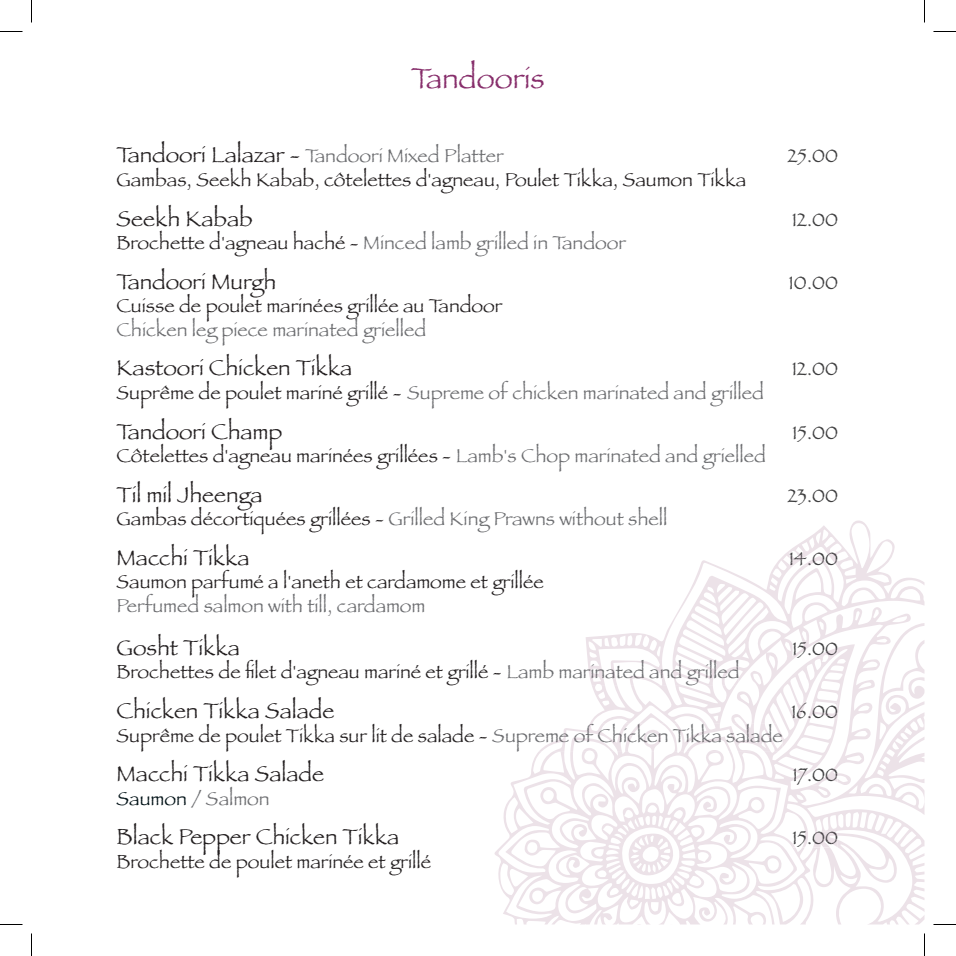
<style>
.page{position:relative;width:956px;height:956px;background:#fff}
.page>*{position:absolute;margin:0;border:0;box-sizing:border-box;transform-origin:0 0}
.t1{font:30px "Papyrus";color:#872e6b}
.t2{font:22.5px "Papyrus";color:#231f20}
.t3{font:19.5px "Papyrus";color:#231f20}
.t4{font:19.5px "Papyrus";color:#6c6d70}
.t5{font:19.5px "Papyrus";color:#3e3e3f}
.t6{font:19.5px "Papyrus";color:#4e494e}
.s1{font-size:22.5px;color:#231f20}
.s2{color:#231f20}
.s3{color:#6c6d70}
.s4{color:#716e73}
.s5{color:#001116}
</style>
<div class="page">
<svg style="left:494px;top:520px;width:430px;height:404px"></svg>
<svg style="left:790px;top:552px;width:47px;height:13px"></svg>
<svg style="left:793px;top:642px;width:44px;height:16px"></svg>
<svg style="left:588px;top:660px;width:151px;height:26px"></svg>
<svg style="left:792px;top:703px;width:46px;height:16px"></svg>
<svg style="left:539px;top:723px;width:243px;height:28px"></svg>
<svg style="left:793px;top:768px;width:44px;height:17px"></svg>
<svg style="left:793px;top:831px;width:44px;height:16px"></svg>
<svg style="left:626px;top:834px;width:50px;height:41px"></svg>
<svg style="left:0;top:31px;width:22px;height:1px"></svg>
<svg style="left:933px;top:31px;width:23px;height:1px"></svg>
<svg style="left:0;top:924px;width:22px;height:1px"></svg>
<svg style="left:933px;top:924px;width:23px;height:1px"></svg>
<svg style="left:31px;top:0;width:1px;height:23px"></svg>
<svg style="left:31px;top:933px;width:1px;height:23px"></svg>
<svg style="left:924px;top:0;width:1px;height:23px"></svg>
<svg style="left:924px;top:933px;width:1px;height:23px"></svg>
<h1 class="t1" style="left:411px;top:60px;width:135px">Tandooris</h1>
<p class="t4" style="left:117px;top:144px;width:389px"><span class="s1">Tandoori Lalazar -</span> Tandoori Mixed Platter</p>
<p class="t5" style="left:787px;top:144px;width:52px">25.00</p>
<p class="t3" style="left:117px;top:168px;width:631px">Gambas, Seekh Kabab, côtelettes d'agneau, Poulet Tikka, Saumon Tikka</p>
<p class="t2" style="left:117px;top:205px;width:138px">Seekh Kabab</p>
<p class="t5" style="left:792px;top:207px;width:48px">12.00</p>
<p class="t4" style="left:117px;top:231px;width:511px"><span class="s2">Brochette d'agneau haché -</span> Minced lamb grilled in Tandoor</p>
<p class="t2" style="left:117px;top:268px;width:161px">Tandoori Murgh</p>
<p class="t5" style="left:789px;top:271px;width:51px">10.00</p>
<p class="t3" style="left:117px;top:294px;width:387px">Cuisse de poulet marinées grillée au Tandoor</p>
<p class="t4" style="left:117px;top:317px;width:311px">Chicken leg piece marinated grielled</p>
<p class="t2" style="left:117px;top:354px;width:237px">Kastoori Chicken Tikka</p>
<p class="t5" style="left:792px;top:357px;width:48px">12.00</p>
<p class="t4" style="left:117px;top:381px;width:649px"><span class="s2">Suprême de poulet mariné grillé -</span> Supreme of chicken marinated and grilled</p>
<p class="t2" style="left:117px;top:418px;width:167px">Tandoori Champ</p>
<p class="t5" style="left:792px;top:420px;width:47px">15.00</p>
<p class="t3" style="left:117px;top:444px;width:651px">Côtelettes d'agneau marinées grillées - <span class="s3">Lamb's Chop marinated and grielled</span></p>
<p class="t2" style="left:117px;top:481px;width:148px">Til mil Jheenga</p>
<p class="t5" style="left:788px;top:483px;width:52px">23.00</p>
<p class="t4" style="left:117px;top:507px;width:552px"><span class="s2">Gambas décortiquées grillées -</span> Grilled King Prawns without shell</p>
<p class="t2" style="left:117px;top:544px;width:135px">Macchi Tikka</p>
<p class="t3" style="left:117px;top:570px;width:429px">Saumon parfumé a l'aneth et cardamome et grillée</p>
<p class="t6" style="left:789px;top:547px;width:51px">14.00</p>
<p class="t4" style="left:117px;top:593px;width:310px">Perfumed salmon with till, cardamom</p>
<p class="t2" style="left:117px;top:634px;width:125px">Gosht Tikka</p>
<p class="t3" style="left:117px;top:660px;width:625px">Brochettes de filet d'agneau mariné et grillé - <span class="s4">Lamb marinated and grilled</span></p>
<p class="t2" style="left:117px;top:697px;width:219px">Chicken Tikka Salade</p>
<p class="t3" style="left:117px;top:723px;width:668px">Suprême de poulet Tikka sur lit de salade - <span class="s4">Supreme of Chicken Tikka salade</span></p>
<p class="t2" style="left:117px;top:760px;width:209px">Macchi Tikka Salade</p>
<p class="t4" style="left:117px;top:787px;width:155px"><span class="s5">Saumon</span> / Salmon</p>
<p class="t2" style="left:117px;top:823px;width:284px">Black Pepper Chicken Tikka</p>
<p class="t6" style="left:792px;top:637px;width:47px">15.00</p>
<p class="t6" style="left:792px;top:700px;width:48px">16.00</p>
<p class="t6" style="left:793px;top:763px;width:47px">17.00</p>
<p class="t6" style="left:792px;top:826px;width:47px">15.00</p>
<p class="t3" style="left:117px;top:850px;width:316px">Brochette de poulet marinée et grillé</p>
</div>
